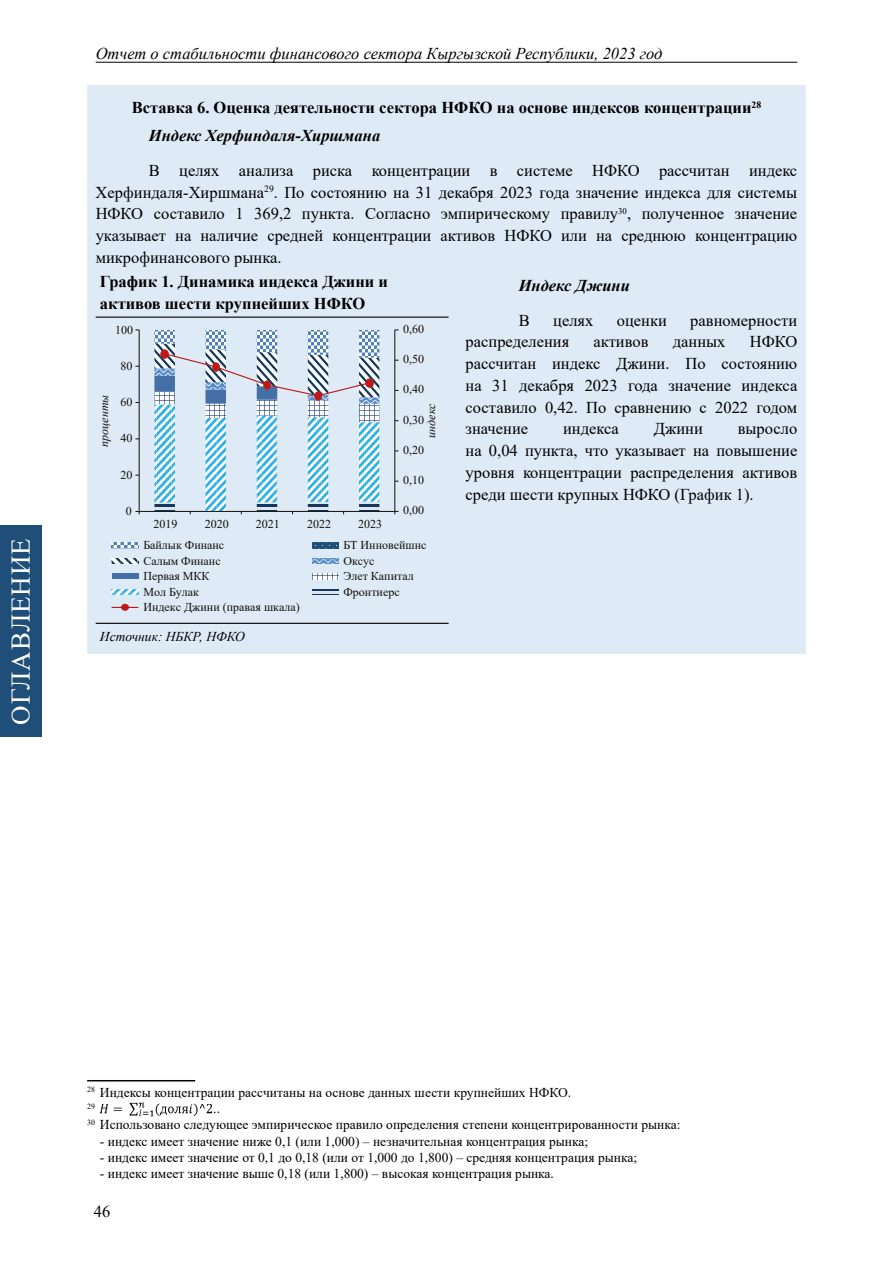
<style>
.page{position:relative;width:893px;height:1263px;background:#fff}
.page>*{position:absolute;margin:0;border:0;box-sizing:border-box;transform-origin:0 0}
.t1{font:27px "Times New Roman";letter-spacing:.035em;color:#fff}
.t2{font:16.5px/21.8px "Times New Roman";color:#000;text-align:justify}
.t3{font:700 16.5px/28.2px "Times New Roman";color:#000}
.t4{font:italic 16.5px "Times New Roman";color:#000}
.t5{font:italic 700 16.5px "Times New Roman";color:#000}
.t6{font:13.5px/16.2px "Times New Roman";color:#000}
.t7{font:italic 13.5px "Times New Roman";color:#000}
.t8{font:12px "Times New Roman";color:#12110b}
.t9{font:italic 12px "Times New Roman";color:#12110b}
.t10{font:7.8px "Times New Roman";color:#000}
.s1{font-style:italic}
</style>
<div class="page">
<hr style="left:96px;top:62px;width:701px;height:1px;background:#000">
<div style="left:87px;top:85px;width:719px;height:569px;background:#deeaf6"></div>
<div style="left:96px;top:271px;width:353px;height:383px;background:#deeaf6"></div>
<hr style="left:96px;top:623px;width:353px;height:1px;background:#000">
<hr style="left:96px;top:317px;width:353px;height:1px;background:#000">
<hr style="left:394px;top:330px;width:1px;height:181px;background:#12110b">
<hr style="left:139px;top:330px;width:1px;height:181px;background:#12110b">
<hr style="left:139px;top:511px;width:256px;height:1px;background:#12110b">
<svg style="left:135px;top:511px;width:5px;height:3px"></svg>
<svg style="left:394px;top:511px;width:5px;height:3px"></svg>
<svg style="left:154px;top:330px;width:225px;height:184px;background:#bbd2e5"></svg>
<svg style="left:112px;top:543px;width:26px;height:5px"></svg>
<div style="left:312px;top:543px;width:26px;height:5px;background:#204f79"></div>
<svg style="left:112px;top:558px;width:26px;height:5px"></svg>
<svg style="left:312px;top:558px;width:26px;height:5px"></svg>
<div style="left:112px;top:574px;width:26px;height:5px;background:#456fa7"></div>
<svg style="left:312px;top:574px;width:26px;height:5px"></svg>
<svg style="left:112px;top:589px;width:26px;height:6px"></svg>
<svg style="left:312px;top:589px;width:26px;height:6px"></svg>
<svg style="left:112px;top:604px;width:26px;height:6px"></svg>
<div style="left:121px;top:604px;width:8px;height:7px;border:1px solid #be1718;border-radius:50%"></div>
<hr style="left:87px;top:1080px;width:108px;height:1px;background:#000">
<img style="left:100px;top:1102px;width:116px;height:14px">
<div style="left:0;top:526px;width:41px;height:211px;background:#1f4f79"></div>
<h1 class="t1" style="left:2px;top:725px;width:188px;rotate:-90deg">ОГЛАВЛЕНИЕ</h1>
<p class="t4" style="left:96px;top:42px;width:568px">Отчет о стабильности финансового сектора Кыргызской Республики, 2023 год</p>
<p class="t3" style="left:149px;top:93px;width:614px;text-indent:-17px">Вставка 6. Оценка деятельности сектора НФКО на основе индексов концентрации<sup>28<br></sup><span class="s1">Индекс Херфиндаля-Хиршмана</span></p>
<p class="t2" style="left:96px;top:159px;width:703px;text-indent:53px">В целях анализа риска концентрации в системе НФКО рассчитан индекс Херфиндаля-Хиршмана<sup>29</sup>. По состоянию на 31 декабря 2023 года значение индекса для системы НФКО составило 1 369,2 пункта. Согласно эмпирическому правилу<sup>30</sup>, полученное значение указывает на наличие средней концентрации активов НФКО или на среднюю концентрацию микрофинансового рынка.</p>
<p class="t3" style="left:100px;top:270px;width:290px;line-height:21.8px">График 1. Динамика индекса Джини и активов шести крупнейших НФКО</p>
<p class="t5" style="left:519px;top:274px;width:113px">Индекс Джини</p>
<p class="t2" style="left:519px;top:309px;width:13px">В</p>
<p class="t2" style="left:553px;top:309px;width:42px">целях</p>
<p class="t2" style="left:617px;top:309px;width:52px">оценки</p>
<p class="t2" style="left:690px;top:309px;width:108px">равномерности</p>
<p class="t2" style="left:466px;top:330px;width:105px">распределения</p>
<p class="t2" style="left:594px;top:330px;width:56px">активов</p>
<p class="t2" style="left:673px;top:330px;width:54px">данных</p>
<p class="t8" style="left:403px;top:320px;width:22px">0,60</p>
<p class="t8" style="left:115px;top:321px;width:19px">100</p>
<p class="t2" style="left:466px;top:330px;width:333px;text-indent:284px">НФКО рассчитан индекс Джини. По состоянию на 31 декабря 2023 года значение индекса составило 0,42. По сравнению с 2022 годом значение</p>
<p class="t8" style="left:403px;top:351px;width:22px">0,50</p>
<p class="t8" style="left:120px;top:357px;width:13px">80</p>
<p class="t8" style="left:403px;top:381px;width:22px">0,40</p>
<p class="t9" style="left:96px;top:447px;width:54px;rotate:-90deg">проценты</p>
<p class="t8" style="left:120px;top:394px;width:13px">60</p>
<p class="t9" style="left:423px;top:438px;width:36px;rotate:-90deg">индекс</p>
<p class="t8" style="left:403px;top:411px;width:22px">0,30</p>
<p class="t2" style="left:563px;top:417px;width:57px">индекса</p>
<p class="t2" style="left:654px;top:417px;width:51px">Джини</p>
<p class="t2" style="left:466px;top:417px;width:333px;text-indent:272px">выросло на 0,04 пункта, что указывает на повышение уровня концентрации распределения активов среди шести крупных НФКО (График 1).</p>
<p class="t8" style="left:120px;top:430px;width:13px">40</p>
<p class="t8" style="left:403px;top:441px;width:22px">0,20</p>
<p class="t8" style="left:120px;top:466px;width:13px">20</p>
<p class="t8" style="left:403px;top:472px;width:22px">0,10</p>
<p class="t8" style="left:126px;top:503px;width:7px">0</p>
<p class="t8" style="left:154px;top:515px;width:25px">2019</p>
<p class="t8" style="left:205px;top:515px;width:25px">2020</p>
<p class="t8" style="left:256px;top:515px;width:25px">2021</p>
<p class="t8" style="left:307px;top:515px;width:25px">2022</p>
<p class="t8" style="left:358px;top:515px;width:25px">2023</p>
<p class="t8" style="left:403px;top:502px;width:22px">0,00</p>
<p class="t8" style="left:143px;top:537px;width:82px">Байлык Финанс</p>
<p class="t8" style="left:343px;top:537px;width:85px">БТ Инновейшнс</p>
<p class="t8" style="left:143px;top:552px;width:79px">Салым Финанс</p>
<p class="t8" style="left:343px;top:552px;width:33px">Оксус</p>
<p class="t8" style="left:143px;top:568px;width:68px">Первая МКК</p>
<p class="t8" style="left:343px;top:568px;width:72px">Элет Капитал</p>
<p class="t8" style="left:143px;top:583px;width:57px">Мол Булак</p>
<p class="t8" style="left:343px;top:583px;width:58px">Фронтиерс</p>
<p class="t8" style="left:143px;top:599px;width:158px">Индекс Джини (правая шкала)</p>
<p class="t7" style="left:100px;top:627px;width:147px">Источник: НБКР, НФКО</p>
<p class="t6" style="left:87px;top:1084px;width:486px"><sup>28</sup> Индексы концентрации рассчитаны на основе данных шести крупнейших НФКО.</p>
<p class="t10" style="left:87px;top:1100px;width:9px">29</p>
<p class="t6" style="left:87px;top:1100px;width:595px;text-indent:130px">.<br><sup>30</sup> Использовано следующее эмпирическое правило определения степени концентрированности рынка:</p>
<p class="t6" style="left:100px;top:1132px;width:490px">- индекс имеет значение ниже 0,1 (или 1,000) – незначительная концентрация рынка;</p>
<p class="t6" style="left:100px;top:1149px;width:539px">- индекс имеет значение от 0,1 до 0,18 (или от 1,000 до 1,800) – средняя концентрация рынка;</p>
<p class="t6" style="left:100px;top:1165px;width:456px">- индекс имеет значение выше 0,18 (или 1,800) – высокая концентрация рынка.</p>
<p class="t2" style="left:94px;top:1200px;width:18px">46</p>
</div>
